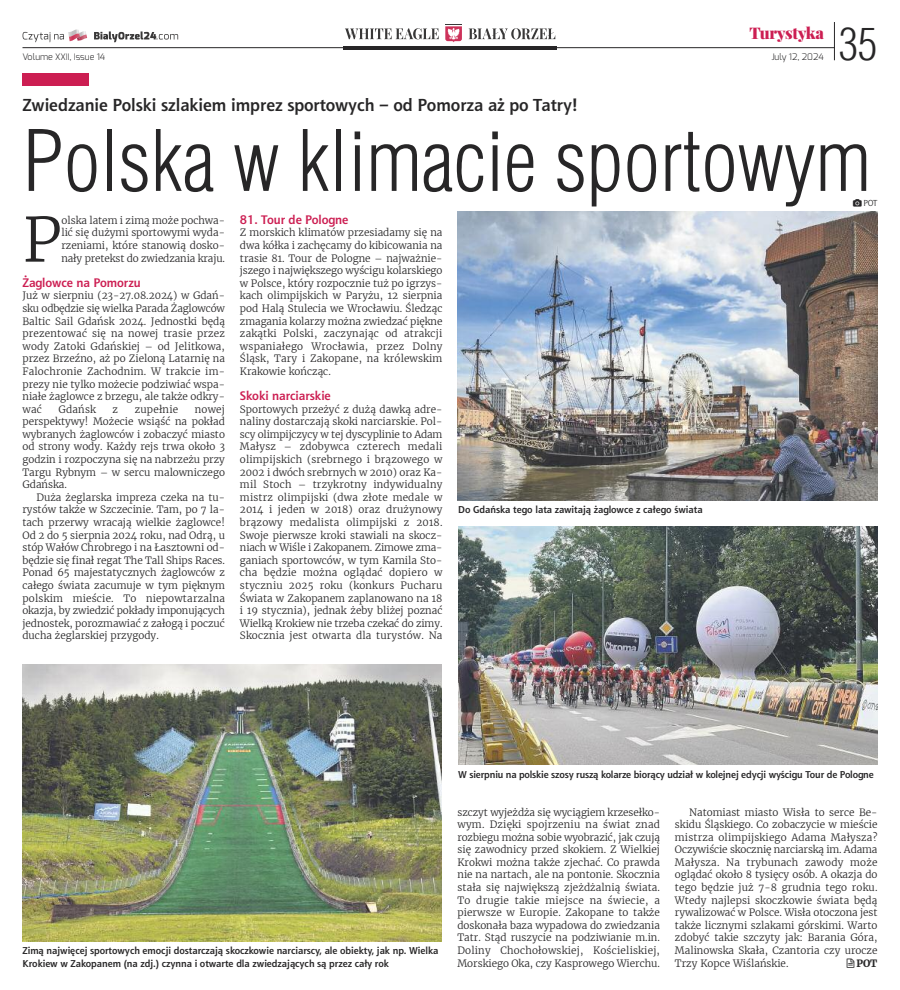
<style>
.page{position:relative;width:900px;height:990px;background:#fff}
.page>*{position:absolute;margin:0;border:0;box-sizing:border-box;transform-origin:0 0}
.t1{font:300 82.5px "Switzerland Cond";color:#272627}
.t2{font:300 60.75px "Merriweather";color:#272627}
.t3{font:300 43.62px "Switzerland Cond";color:#272627}
.t4{font:700 17.5px "Aerton EFN";color:#272627}
.t5{font:900 15.62px "Playfair Display";letter-spacing:-.015em;color:#cc1e52}
.t6{font:700 12.5px "Aerton EFN";color:#cc1e52}
.t7{font:300 10px/12.6px "Merriweather";color:#272627;text-align:justify}
.t8{font:700 10px/12.6px "Aerton EFN";color:#272627}
.t9{font:300 10px "Merriweather";letter-spacing:.02em;color:#272627}
.t10{font:700 10px "Merriweather";color:#272627}
.t11{font:300 9px "Exo";color:#272627}
.t12{font:8.75px "Aerton EFN";color:#272627}
</style>
<div class="page">
<div style="left:22px;top:73px;width:67px;height:12px;background:#cc1e52"></div>
<img style="left:458px;top:526px;width:419px;height:239px">
<img style="left:458px;top:211px;width:419px;height:290px">
<img style="left:22px;top:664px;width:420px;height:277px">
<hr style="left:343px;top:46px;width:214px;height:3px;background:#272627">
<hr style="left:834px;top:22px;width:1px;height:38px;background:#272627">
<svg style="left:23px;top:30px;width:64px;height:12px"></svg>
<svg style="left:94px;top:31px;width:84px;height:11px"></svg>
<svg style="left:345px;top:28px;width:94px;height:11px"></svg>
<svg style="left:469px;top:28px;width:86px;height:11px"></svg>
<svg style="left:445px;top:26px;width:17px;height:16px"></svg>
<hr style="left:22px;top:47px;width:813px;height:1px;background:#272627">
<h3 class="t5" style="left:749px;top:25px;width:76px">Turystyka</h3>
<p class="t11" style="left:22px;top:51px;width:84px">Volume XXII, Issue 14</p>
<p class="t11" style="left:771px;top:51px;width:54px">July 12, 2024</p>
<h3 class="t3" style="left:839px;top:19px;width:40px">35</h3>
<h3 class="t4" style="left:22px;top:98px;width:557px">Zwiedzanie Polski szlakiem imprez sportowych – od Pomorza aż po Tatry!</h3>
<h1 class="t1" style="left:22px;top:113px;width:850px">Polska w klimacie sportowym</h1>
<p class="t12" style="left:864px;top:200px;width:15px">POT</p>
<h2 class="t2" style="left:22px;top:202px;width:40px">P</h2>
<p class="t7" style="left:61px;top:214px;width:165px">olska latem i zimą może pochwa&shy;lić się dużymi sportowymi wyda&shy;rzeniami, które stanowią dosko&shy;nały pretekst do zwiedzania kraju.</p>
<p class="t6" style="left:22px;top:278px;width:120px">żaglowce na Pomorzu</p>
<p class="t7" style="left:22px;top:290px;width:204px">Już w sierpniu (23-27.08.2024) w Gdań&shy;sku odbędzie się wielka Parada Żaglowców Baltic Sail Gdańsk 2024. Jednostki będą prezentować się na nowej trasie przez wody Zatoki Gdańskiej – od Jelitkowa, przez Brzeźno, aż po Zieloną Latarnię na Falochronie Zachodnim. W trakcie im&shy;prezy nie tylko możecie podziwiać wspa&shy;niałe żaglowce z brzegu, ale także odkry&shy;wać</p>
<p class="t7" style="left:59px;top:403px;width:39px">Gdańsk</p>
<p class="t7" style="left:113px;top:403px;width:7px">z</p>
<p class="t9" style="left:135px;top:403px;width:45px">zupełnie</p>
<p class="t7" style="left:22px;top:403px;width:204px;text-indent:172px">nowej perspektywy! Możecie wsiąść na pokład wybranych żaglowców i zobaczyć miasto od strony wody. Każdy rejs trwa około 3 godzin i rozpoczyna się na nabrzeżu przy Targu Rybnym – w sercu malowniczego Gdańska.</p>
<p class="t7" style="left:22px;top:491px;width:204px;text-indent:14px">Duża żeglarska impreza czeka na tu&shy;rystów także w Szczecinie. Tam, po 7 la&shy;tach przerwy wracają wielkie żaglowce!<br>Od 2 do 5 sierpnia 2024 roku, nad Odrą, u stóp Wałów Chrobrego i na Łasztowni od&shy;będzie się finał regat The Tall Ships Races.<br>Ponad 65 majestatycznych żaglowców z całego świata zacumuje w tym pięknym polskim mieście. To niepowtarzalna okazja, by zwiedzić pokłady imponujących jednostek, porozmawiać z załogą i poczuć ducha żeglarskiej przygody.</p>
<p class="t6" style="left:240px;top:215px;width:110px">81. Tour de Pologne</p>
<p class="t7" style="left:240px;top:227px;width:204px">Z morskich klimatów przesiadamy się na dwa kółka i zachęcamy do kibicowania na trasie 81. Tour de Pologne – najważnie&shy;jszego i największego wyścigu kolarskiego w Polsce, który rozpocznie tuż po igrzys&shy;kach olimpijskich w Paryżu, 12 sierpnia pod Halą Stulecia we Wrocławiu. Śledząc zmagania kolarzy można zwiedzać piękne zakątki Polski, zaczynając od atrakcji wspaniałego Wrocławia, przez Dolny Śląsk, Tary i Zakopane, na królewskim Krakowie kończąc.</p>
<p class="t6" style="left:240px;top:391px;width:92px">Skoki narciarskie</p>
<p class="t7" style="left:240px;top:403px;width:204px">Sportowych przeżyć z dużą dawką adre&shy;naliny dostarczają skoki narciarskie. Pol&shy;scy olimpijczycy w tej dyscyplinie to Adam Małysz – zdobywca czterech medali olimpijskich (srebrnego i brązowego w 2002 i dwóch srebrnych w 2010) oraz Ka&shy;mil Stoch – trzykrotny indywidualny mistrz olimpijski (dwa złote medale w 2014 i jeden w 2018) oraz drużynowy brązowy medalista olimpijski z 2018.<br>Swoje pierwsze kroki stawiali na skocz&shy;niach w Wiśle i Zakopanem. Zimowe zma&shy;ganiach sportowców, w tym Kamila Sto&shy;cha będzie można oglądać dopiero w styczniu 2025 roku (konkurs Pucharu Świata w Zakopanem zaplanowano na 18 i 19 stycznia), jednak żeby bliżej poznać Wielką Krokiew nie trzeba czekać do zimy.<br>Skocznia jest otwarta dla turystów. Na</p>
<p class="t8" style="left:458px;top:504px;width:246px">Do Gdańska tego lata zawitają żaglowce z całego świata</p>
<p class="t8" style="left:22px;top:945px;width:418px">Zimą najwięcej sportowych emocji dostarczają skoczkowie narciarscy, ale obiekty, jak np. Wielka<br>Krokiew w Zakopanem (na zdj.) czynna i otwarte dla zwiedzających są przez cały rok</p>
<p class="t8" style="left:458px;top:769px;width:417px">W sierpniu na polskie szosy ruszą kolarze biorący udział w kolejnej edycji wyścigu Tour de Pologne</p>
<p class="t7" style="left:457px;top:806px;width:204px">szczyt wyjeżdża się wyciągiem krzesełko&shy;wym. Dzięki spojrzeniu na świat znad rozbiegu można sobie wyobrazić, jak czują się zawodnicy przed skokiem. Z Wielkiej Krokwi można także zjechać. Co prawda nie na nartach, ale na pontonie. Skocznia stała się największą zjeżdżalnią świata.<br>To drugie takie miejsce na świecie, a pierwsze w Europie. Zakopane to także doskonała baza wypadowa do zwiedzania Tatr. Stąd ruszycie na podziwianie m.in.<br>Doliny Chochołowskiej, Kościeliskiej, Morskiego Oka, czy Kasprowego Wierchu.</p>
<p class="t7" style="left:675px;top:806px;width:204px;text-indent:14px">Natomiast miasto Wisła to serce Be&shy;skidu Śląskiego. Co zobaczycie w mieście mistrza olimpijskiego Adama Małysza?<br>Oczywiście skocznię narciarską im. Adama Małysza. Na trybunach zawody może oglądać około 8 tysięcy osób. A okazja do tego będzie już 7-8 grudnia tego roku.<br>Wtedy najlepsi skoczkowie świata będą rywalizować w Polsce. Wisła otoczona jest także licznymi szlakami górskimi. Warto zdobyć takie szczyty jak: Barania Góra, Malinowska Skała, Czantoria czy urocze Trzy Kopce Wiślańskie.</p>
<p class="t10" style="left:856px;top:957px;width:23px">PoT</p>
</div>
